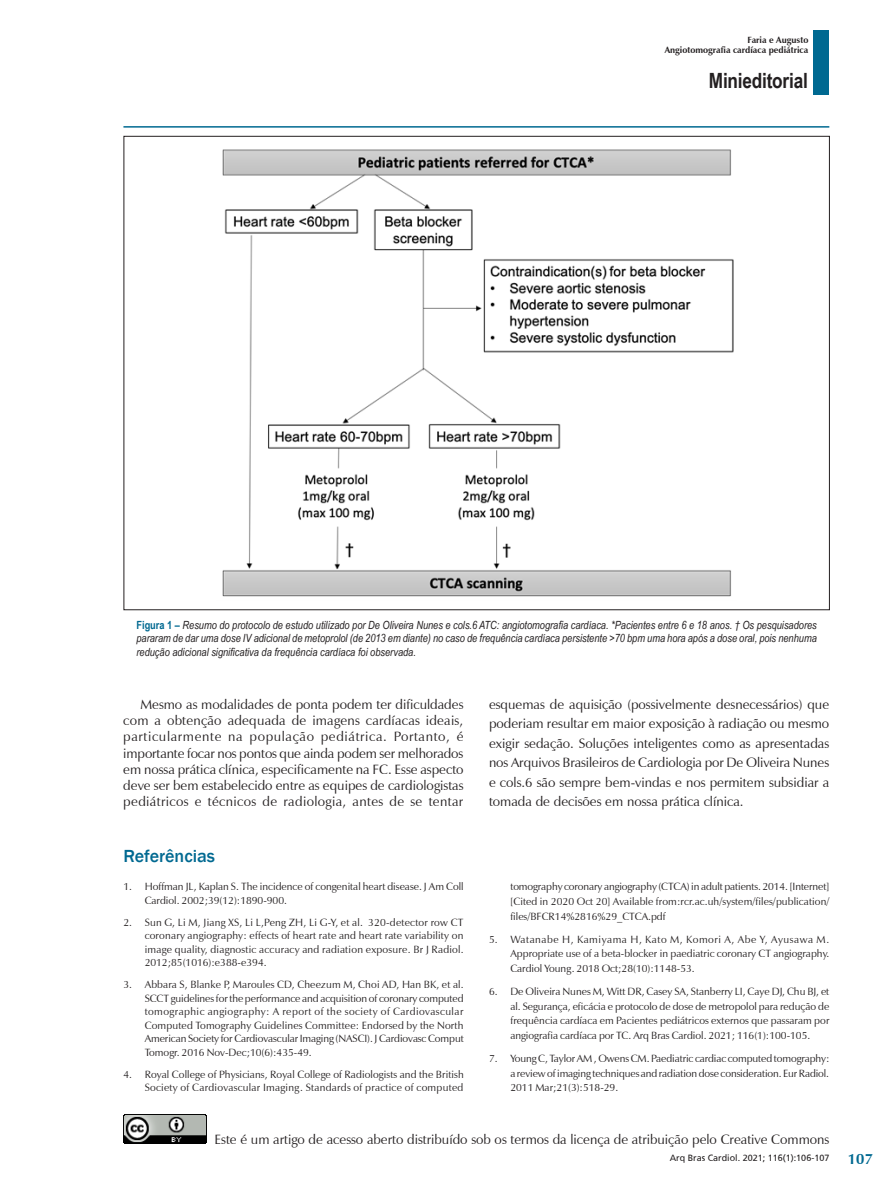
<style>
.page{position:relative;width:893px;height:1191px;background:#fff}
.page>*{position:absolute;margin:0;border:0;box-sizing:border-box;transform-origin:0 0}
.t1{font:700 21px "Arial Narrow";letter-spacing:-.01em;color:#231f20}
._02_-_TITULO_-_MATER{font:500 18px "Franklin Gothic";color:#006991}
.t2{font:700 15px "Zapf Humanist 601 BT";color:#006991}
._01-TEXTO_BASICO{font:13.5px/16.2px "Zapf Humanist 601 BT";color:#231f20;text-align:justify}
._05_LEGENDA_TABELA{font:italic 11.25px/13.5px "Arial Narrow";color:#231f20;text-align:justify}
._05_-_REFERENCIAS{font:10.5px/13.5px "Zapf Humanist 601 BT";color:#231f20;text-align:justify}
.t3{font:700 9px/10.8px "Zapf Humanist 601 BT";color:#231f20;text-align:right}
.t4{font:9px "Frutiger";color:#231f20}
.s1{font-weight:700;font-style:normal;color:#006991}
</style>
<div class="page">
<hr style="left:123px;top:126px;width:706px;height:2px;background:#006991">
<div style="left:813px;top:30px;width:16px;height:64px;background:#006991"></div>
<img style="left:222px;top:149px;width:512px;height:448px">
<img style="left:124px;top:1114px;width:83px;height:29px">
<p class="t3" style="left:665px;top:34px;width:145px">Faria e Augusto<br>Angiotomografia cardíaca pediátrica</p>
<h1 class="t1" style="left:709px;top:65px;width:100px">Minieditorial</h1>
<p class="_05_LEGENDA_TABELA" style="left:136px;top:618px;width:682px"><span class="s1">Figura 1 –</span> Resumo do protocolo de estudo utilizado por De Oliveira Nunes e cols.6 ATC: angiotomografia cardíaca. *Pacientes entre 6 e 18 anos. † Os pesquisadores pararam de dar uma dose IV adicional de metoprolol (de 2013 em diante) no caso de frequência cardíaca persistente &gt;70 bpm uma hora após a dose oral, pois nenhuma redução adicional significativa da frequência cardíaca foi observada.</p>
<p class="_01-TEXTO_BASICO" style="left:123px;top:696px;width:342px;text-indent:17px">Mesmo as modalidades de ponta podem ter dificuldades com a obtenção adequada de imagens cardíacas ideais, particularmente na população pediátrica. Portanto, é importante focar nos pontos que ainda podem ser melhorados em nossa prática clínica, especificamente na FC. Esse aspecto deve ser bem estabelecido entre as equipes de cardiologistas pediátricos e técnicos de radiologia, antes de se tentar</p>
<p class="_02_-_TITULO_-_MATER" style="left:123px;top:845px;width:93px">Referências</p>
<p class="_05_-_REFERENCIAS" style="left:145px;top:880px;width:320px;text-indent:-21px">1. Hoffman JL, Kaplan S. The incidence of congenital heart disease. J Am Coll<br>Cardiol. 2002;39(12):1890-900.</p>
<p class="_05_-_REFERENCIAS" style="left:145px;top:915px;width:321px;text-indent:-21px">2. Sun G, Li M, Jiang XS, Li L,Peng ZH, Li G-Y, et al. 320-detector row CT coronary angiography: effects of heart rate and heart rate variability on image quality, diagnostic accuracy and radiation exposure. Br J Radiol.<br>2012;85(1016):e388-e394.</p>
<p class="_05_-_REFERENCIAS" style="left:145px;top:978px;width:321px;text-indent:-21px">3. Abbara S, Blanke P, Maroules CD, Cheezum M, Choi AD, Han BK, et al.<br>SCCT guidelines for the performance and acquisition of coronary computed tomographic angiography: A report of the society of Cardiovascular Computed Tomography Guidelines Committee: Endorsed by the North American Society for Cardiovascular Imaging (NASCI). J Cardiovasc Comput Tomogr. 2016 Nov-Dec;10(6):435-49.</p>
<p class="_05_-_REFERENCIAS" style="left:123px;top:1067px;width:342px;text-align:right">4. Royal College of Physicians, Royal College of Radiologists and the British<br>Society of Cardiovascular Imaging. Standards of practice of computed</p>
<p class="_01-TEXTO_BASICO" style="left:489px;top:694px;width:342px;line-height:19.5px">esquemas de aquisição (possivelmente desnecessários) que poderiam resultar em maior exposição à radiação ou mesmo exigir sedação. Soluções inteligentes como as apresentadas nos Arquivos Brasileiros de Cardiologia por De Oliveira Nunes e cols.6 são sempre bem-vindas e nos permitem subsidiar a tomada de decisões em nossa prática clínica.</p>
<p class="_05_-_REFERENCIAS" style="left:510px;top:879px;width:321px;line-height:14.7px">tomography coronary angiography (CTCA) in adult patients. 2014. [Internet] [Cited in 2020 Oct 20] Available from:rcr.ac.uh/system/files/publication/ files/BFCR14%2816%29_CTCA.pdf</p>
<p class="_05_-_REFERENCIAS" style="left:510px;top:931px;width:321px;line-height:14.7px;text-indent:-21px">5. Watanabe H, Kamiyama H, Kato M, Komori A, Abe Y, Ayusawa M.<br>Appropriate use of a beta-blocker in paediatric coronary CT angiography.<br>Cardiol Young. 2018 Oct;28(10):1148-53.</p>
<p class="_05_-_REFERENCIAS" style="left:510px;top:984px;width:321px;line-height:14.7px;text-indent:-21px">6. De Oliveira Nunes M, Witt DR, Casey SA, Stanberry LI, Caye DJ, Chu BJ, et al. Segurança, eficácia e protocolo de dose de metropolol para redução de frequência cardíaca em Pacientes pediátricos externos que passaram por angiografia cardíaca por TC. Arq Bras Cardiol. 2021; 116(1):100-105.</p>
<p class="_05_-_REFERENCIAS" style="left:510px;top:1051px;width:321px;line-height:14.7px;text-indent:-21px">7. Young C, Taylor AM , Owens CM. Paediatric cardiac computed tomography: a review of imaging techniques and radiation dose consideration. Eur Radiol.<br>2011 Mar;21(3):518-29.</p>
<p class="_01-TEXTO_BASICO" style="left:215px;top:1131px;width:616px">Este é um artigo de acesso aberto distribuído sob os termos da licença de atribuição pelo Creative Commons</p>
<p class="t4" style="left:670px;top:1153px;width:161px">Arq Bras Cardiol. 2021; 116(1):106-107</p>
<h3 class="t2" style="left:848px;top:1149px;width:26px">107</h3>
</div>
